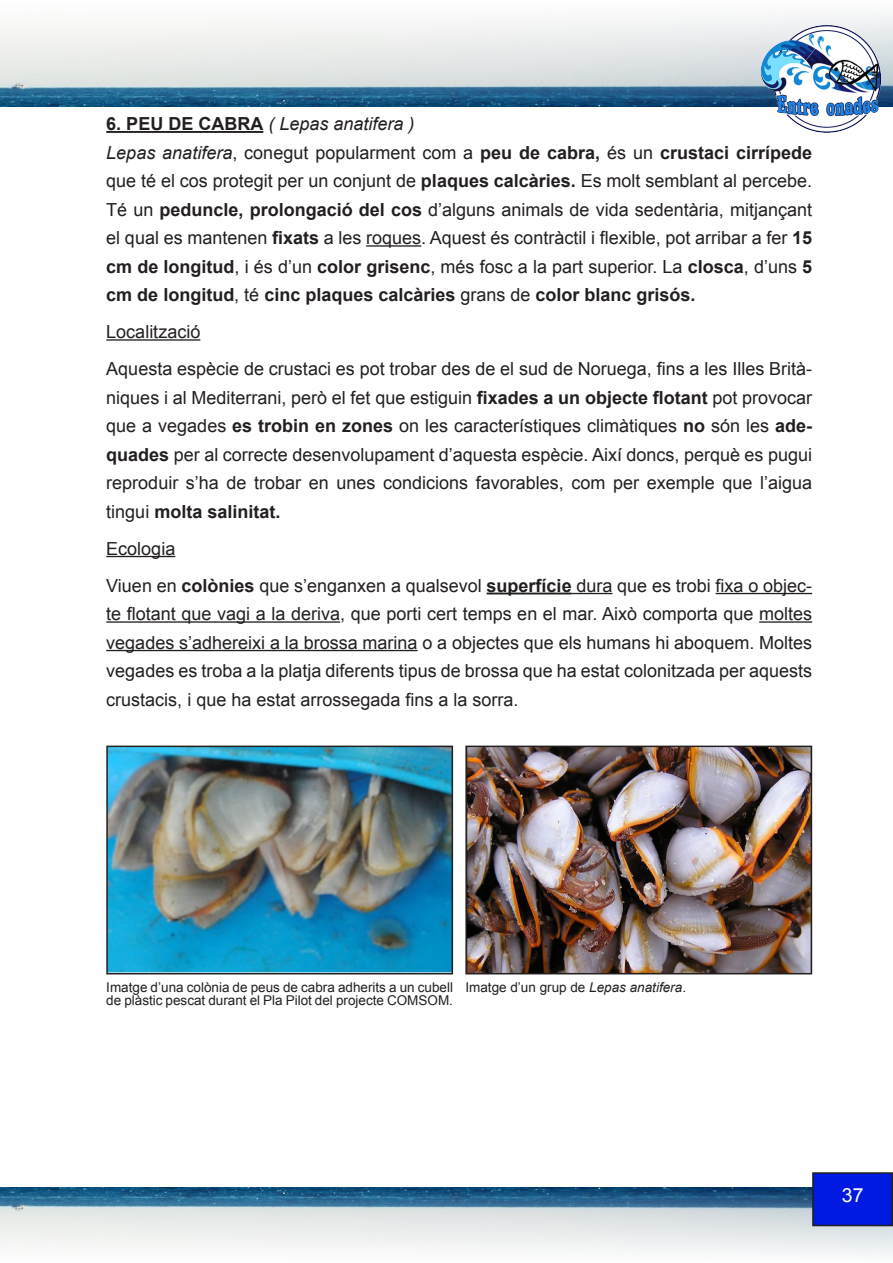
<style>
.page{position:relative;width:893px;height:1263px;background:#fff}
.page>*{position:absolute;margin:0;border:0;box-sizing:border-box;transform-origin:0 0}
.t1{font:19.5px "Arial";color:#fff}
.t2{font:18px/28.5px "Arial";color:#231f20;text-align:justify}
.t3{font:italic 18px "Arial";color:#231f20}
.t4{font:13.5px/13.5px "Arial";color:#231f20}
.s1{font-weight:700;font-style:normal}
.s2{font-style:italic}
.s3{font-weight:700}
</style>
<div class="page">
<img style="left:0;top:19px;width:745px;height:87px">
<img style="left:0;top:1188px;width:893px;height:66px">
<img style="left:745px;top:15px;width:148px;height:118px">
<hr style="left:106px;top:131px;width:157px;height:2px;background:#231f20">
<hr style="left:366px;top:245px;width:55px;height:2px;background:#231f20">
<hr style="left:106px;top:339px;width:94px;height:2px;background:#231f20">
<hr style="left:106px;top:556px;width:69px;height:1px;background:#231f20">
<hr style="left:487px;top:593px;width:85px;height:1px;background:#231f20">
<hr style="left:572px;top:593px;width:40px;height:1px;background:#231f20">
<hr style="left:716px;top:593px;width:96px;height:1px;background:#231f20">
<hr style="left:106px;top:621px;width:234px;height:2px;background:#231f20">
<hr style="left:759px;top:621px;width:53px;height:2px;background:#231f20">
<hr style="left:106px;top:650px;width:312px;height:1px;background:#231f20">
<img style="left:109px;top:749px;width:341px;height:222px">
<div style="left:106px;top:746px;width:347px;height:228px;border:2px solid #231f20"></div>
<img style="left:468px;top:749px;width:341px;height:222px">
<div style="left:465px;top:746px;width:347px;height:228px;border:2px solid #231f20"></div>
<div style="left:813px;top:1173px;width:79px;height:52px;background:#001ae2"></div>
<div style="left:812px;top:1172px;width:81px;height:54px;border:2px solid #231f20"></div>
<p class="t3" style="left:106px;top:112px;width:310px"><span class="s1">6. PEU DE CABRA</span> ( Lepas anatifera )</p>
<p class="t2" style="left:106px;top:138px;width:707px"><span class="s2">Lepas anatifera</span>, conegut popularment com a <span class="s3">peu de cabra,</span> és un <span class="s3">crustaci cirrípede </span>que té el cos protegit per un conjunt de <span class="s3">plaques calcàries.</span> Es molt semblant al percebe.<br>Té un <span class="s3">peduncle, prolongació del cos</span> d’alguns animals de vida sedentària, mitjançant el qual es mantenen <span class="s3">fixats</span> a les roques. Aquest és contràctil i flexible, pot arribar a fer <span class="s3">15 cm de longitud</span>, i és d’un <span class="s3">color grisenc</span>, més fosc a la part superior. La <span class="s3">closca</span>, d’uns <span class="s3">5 cm de longitud</span>, té <span class="s3">cinc plaques calcàries</span> grans de <span class="s3">color blanc grisós.</span></p>
<p class="t2" style="left:106px;top:318px;width:96px">Localització</p>
<p class="t2" style="left:106px;top:355px;width:707px">Aquesta espècie de crustaci es pot trobar des de el sud de Noruega, fins a les Illes Brità&shy;niques i al Mediterrani, però el fet que estiguin <span class="s3">fixades a un objecte flotant</span> pot provocar que a vegades <span class="s3">es trobin en zones</span> on les característiques climàtiques <span class="s3">no</span> són les <span class="s3">ade&shy;quades</span> per al correcte desenvolupament d’aquesta espècie. Així doncs, perquè es pugui reproduir s’ha de trobar en unes condicions favorables, com per exemple que l’aigua tingui <span class="s3">molta salinitat.</span></p>
<p class="t2" style="left:106px;top:534px;width:71px">Ecologia</p>
<p class="t2" style="left:106px;top:571px;width:707px">Viuen en <span class="s3">colònies</span> que s’enganxen a qualsevol <span class="s3">superfície</span> dura que es trobi fixa o objec&shy;te flotant que vagi a la deriva, que porti cert temps en el mar. Això comporta que moltes vegades s’adhereixi a la brossa marina o a objectes que els humans hi aboquem. Moltes vegades es troba a la platja diferents tipus de brossa que ha estat colonitzada per aquests crustacis, i que ha estat arrossegada fins a la sorra.</p>
<p class="t4" style="left:106px;top:980px;width:348px">Imatge d’una colònia de peus de cabra adherits a un cubell de plàstic pescat durant el Pla Pilot del projecte COMSOM.</p>
<p class="t4" style="left:465px;top:980px;width:222px">Imatge d’un grup de <span class="s2">Lepas anatifera</span>.</p>
<p class="t1" style="left:842px;top:1182px;width:23px">37</p>
</div>
